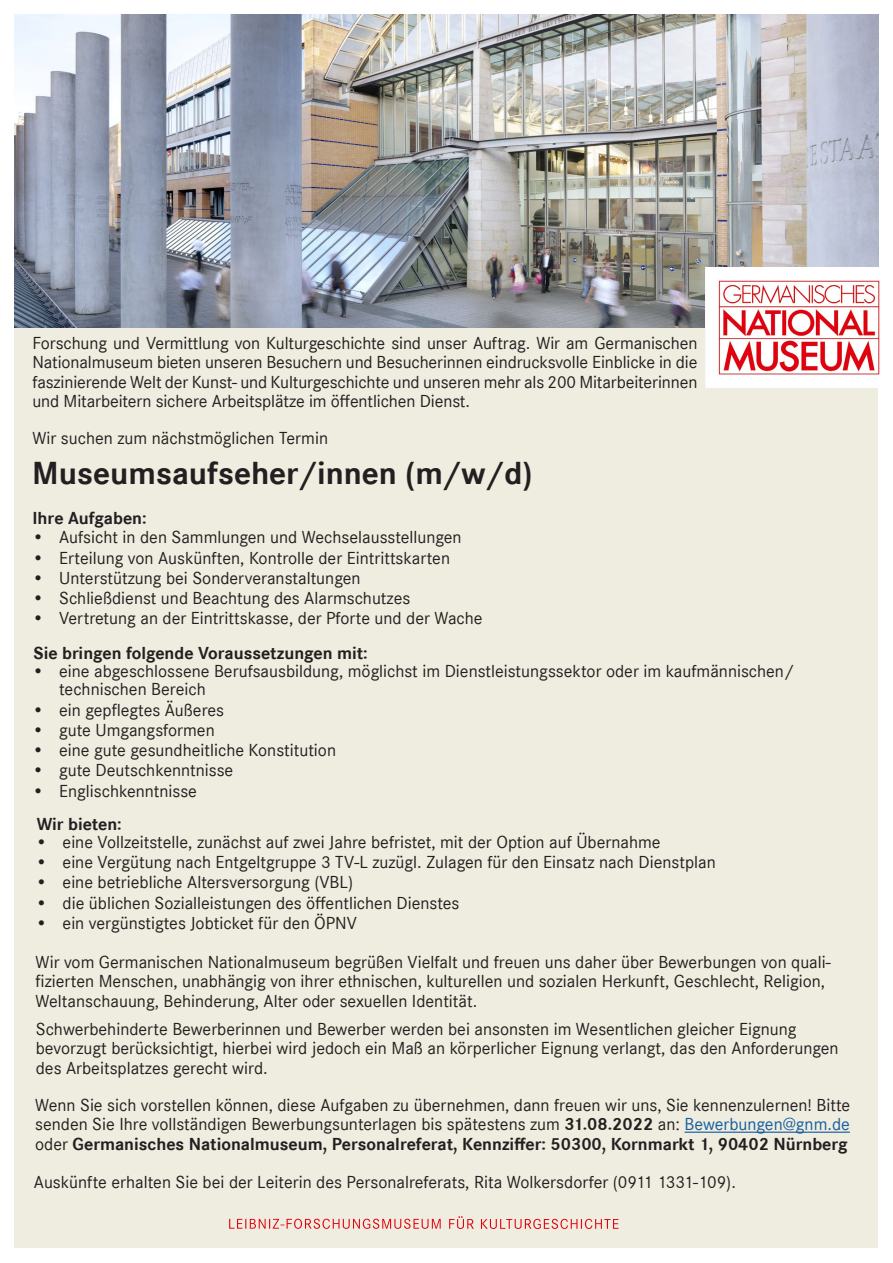
<style>
.page{position:relative;width:893px;height:1263px;background:#fff}
.page>*{position:absolute;margin:0;border:0;box-sizing:border-box;transform-origin:0 0}
.t1{font:700 33px "Corporate S";color:#231f20}
.t2{font:18px/19.5px "Corporate S";color:#231f20}
.t3{font:700 18px "Corporate S";color:#231f20}
.s1{font-weight:700}
.s2{color:#175d9e}
</style>
<div class="page">
<img style="left:15px;top:15px;width:863px;height:313px">
<div style="left:15px;top:328px;width:863px;height:920px;background:#eeeddf"></div>
<svg style="left:449px;top:1216px;width:169px;height:13px"></svg>
<svg style="left:229px;top:1219px;width:212px;height:10px"></svg>
<img style="left:706px;top:268px;width:174px;height:120px">
<hr style="left:684px;top:1131px;width:166px;height:2px;background:#175d9e">
<p class="t2" style="left:32px;top:333px;width:666px;text-align:justify">Forschung und Vermittlung von Kulturgeschichte sind unser Auftrag. Wir am Germanischen Nationalmuseum bieten unseren Besuchern und Besucherinnen eindrucksvolle Einblicke in die faszinierende Welt der Kunst- und Kulturgeschichte und unseren mehr als 200 Mitarbeiterinnen und Mitarbeitern sichere Arbeitsplätze im öffentlichen Dienst.</p>
<p class="t2" style="left:32px;top:429px;width:297px">Wir suchen zum nächstmöglichen Termin</p>
<p class="t1" style="left:32px;top:455px;width:502px">Museumsaufseher/innen (m/w/d)</p>
<p class="t3" style="left:32px;top:507px;width:116px">Ihre Aufgaben:</p>
<p class="t2" style="left:32px;top:528px;width:431px">• Aufsicht in den Sammlungen und Wechselausstellungen</p>
<p class="t2" style="left:32px;top:548px;width:419px">• Erteilung von Auskünften, Kontrolle der Eintrittskarten</p>
<p class="t2" style="left:32px;top:568px;width:330px">• Unterstützung bei Sonderveranstaltungen</p>
<p class="t2" style="left:32px;top:588px;width:380px">• Schließdienst und Beachtung des Alarmschutzes</p>
<p class="t2" style="left:32px;top:609px;width:452px">• Vertretung an der Eintrittskasse, der Pforte und der Wache</p>
<p class="t3" style="left:34px;top:643px;width:336px">Sie bringen folgende Voraussetzungen mit:</p>
<p class="t2" style="left:59px;top:662px;width:737px;line-height:18px;text-indent:-27px">• eine abgeschlossene Berufsausbildung, möglichst im Dienstleistungssektor oder im kaufmännischen/ technischen Bereich</p>
<p class="t2" style="left:32px;top:700px;width:193px">• ein gepflegtes Äußeres</p>
<p class="t2" style="left:32px;top:720px;width:184px">• gute Umgangsformen</p>
<p class="t2" style="left:32px;top:740px;width:305px">• eine gute gesundheitliche Konstitution</p>
<p class="t2" style="left:32px;top:761px;width:203px">• gute Deutschkenntnisse</p>
<p class="t2" style="left:32px;top:781px;width:166px">• Englischkenntnisse</p>
<p class="t3" style="left:37px;top:814px;width:87px">Wir bieten:</p>
<p class="t2" style="left:36px;top:832px;width:626px">• eine Vollzeitstelle, zunächst auf zwei Jahre befristet, mit der Option auf Übernahme</p>
<p class="t2" style="left:36px;top:852px;width:682px">• eine Vergütung nach Entgeltgruppe 3 TV-L zuzügl. Zulagen für den Einsatz nach Dienstplan</p>
<p class="t2" style="left:36px;top:873px;width:319px">• eine betriebliche Altersversorgung (VBL)</p>
<p class="t2" style="left:36px;top:893px;width:425px">• die üblichen Sozialleistungen des öffentlichen Dienstes</p>
<p class="t2" style="left:36px;top:913px;width:323px">• ein vergünstigtes Jobticket für den ÖPNV</p>
<p class="t2" style="left:36px;top:952px;width:797px">Wir vom Germanischen Nationalmuseum begrüßen Vielfalt und freuen uns daher über Bewerbungen von quali&shy;fizierten Menschen, unabhängig von ihrer ethnischen, kulturellen und sozialen Herkunft, Geschlecht, Religion,<br>Weltanschauung, Behinderung, Alter oder sexuellen Identität.</p>
<p class="t2" style="left:36px;top:1019px;width:804px">Schwerbehinderte Bewerberinnen und Bewerber werden bei ansonsten im Wesentlichen gleicher Eignung bevorzugt berücksichtigt, hierbei wird jedoch ein Maß an körperlicher Eignung verlangt, das den Anforderungen des Arbeitsplatzes gerecht wird.</p>
<p class="t2" style="left:35px;top:1095px;width:817px;text-align:justify">Wenn Sie sich vorstellen können, diese Aufgaben zu übernehmen, dann freuen wir uns, Sie kennenzulernen! Bitte senden Sie Ihre vollständigen Bewerbungsunterlagen bis spätestens zum <span class="s1">31.08.2022</span> an: <span class="s2">Bewerbungen@gnm.de </span>oder <span class="s1">Germanisches Nationalmuseum, Personalreferat, Kennziffer: 50300, Kornmarkt 1, 90402 Nürnberg</span></p>
<p class="t2" style="left:34px;top:1172px;width:703px">Auskünfte erhalten Sie bei der Leiterin des Personalreferats, Rita Wolkersdorfer (0911 1331-109).</p>
</div>
